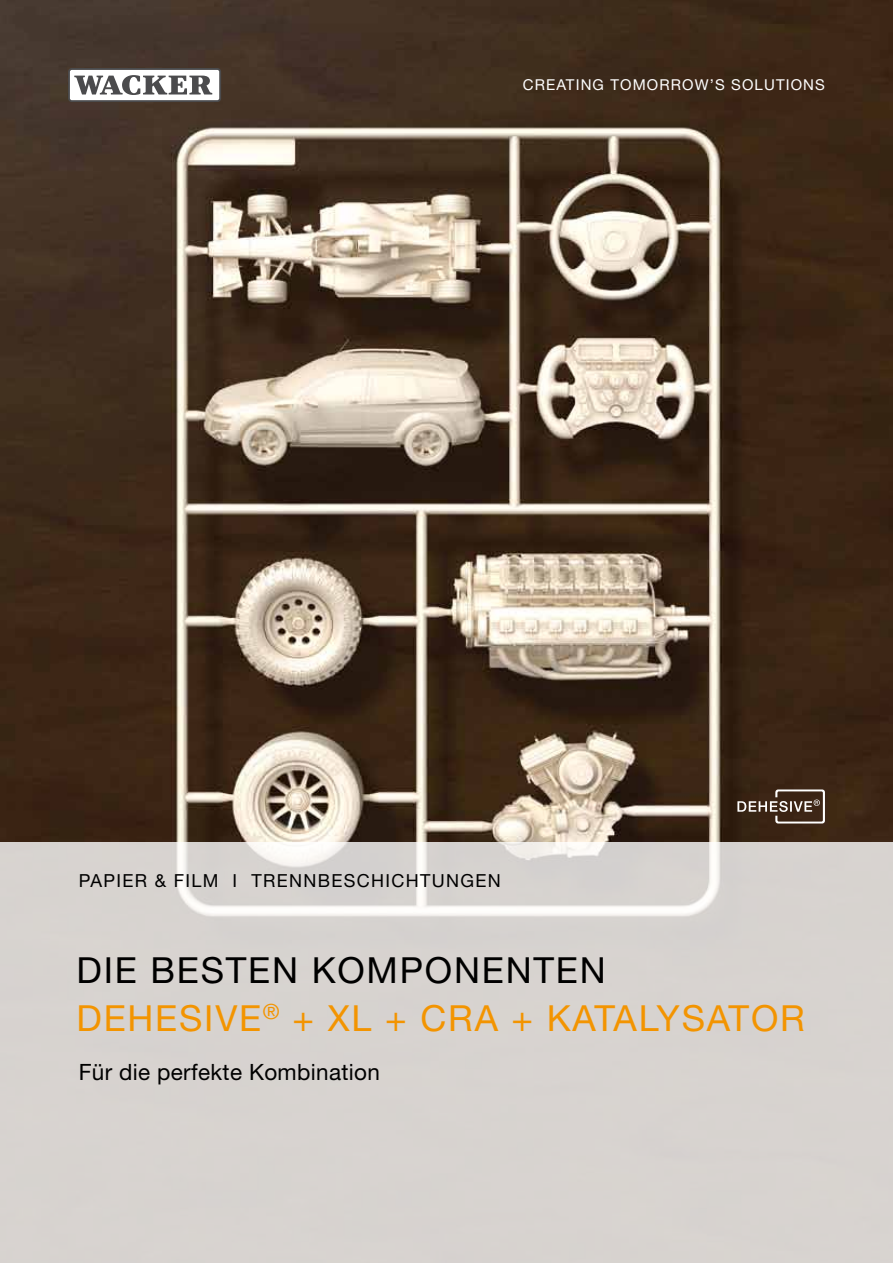
<style>
.page{position:relative;width:893px;height:1263px;background:#fff}
.page>*{position:absolute;margin:0;border:0;box-sizing:border-box;transform-origin:0 0}
.t1{font:36px/48px "Helvetica Neue LT Pro";letter-spacing:.05em;color:#f39400}
.t2{font:22.5px "Helvetica Neue LT Pro";letter-spacing:.015em;color:#000}
.t3{font:18px "Helvetica Neue LT Pro";letter-spacing:.075em;color:#000}
.t4{font:15px "Helvetica Neue LT Pro";letter-spacing:.075em;color:#fff}
.s1{color:#000}
</style>
<div class="page">
<img style="left:0;top:0;width:893px;height:842px">
<div style="left:0;top:842px;width:893px;height:421px;background:#d7d3cf"></div>
<svg style="left:68px;top:68px;width:153px;height:34px"></svg>
<div style="left:70px;top:70px;width:149px;height:30px;background:#fff;border-radius:2px"></div>
<svg style="left:74px;top:75px;width:138px;height:20px"></svg>
<svg style="left:737px;top:789px;width:88px;height:34px;background:#614f42"></svg>
<p class="t4" style="left:523px;top:75px;width:304px">CREATING TOMORROW’S SOLUTIONS</p>
<p class="t3" style="left:79px;top:870px;width:24px">PAPIER</p>
<p class="t3" style="left:155px;top:870px;width:42px">&amp; FILM</p>
<p class="t3" style="left:233px;top:870px;width:45px">I TRENN</p>
<p class="t3" style="left:318px;top:870px;width:27px">BESC</p>
<p class="t3" style="left:371px;top:870px;width:64px">HICHTUNGEN</p>
<p class="t1" style="left:77px;top:945px;width:730px"><span class="s1">DIE BESTEN KOMPONENTEN<br></span>DEH ESIVE<sup>®</sup> + XL + CRA + KATALYSATOR</p>
<p class="t2" style="left:79px;top:1058px;width:303px">FÜR DIE PERFEKTE KOMBINATION</p>
</div>
